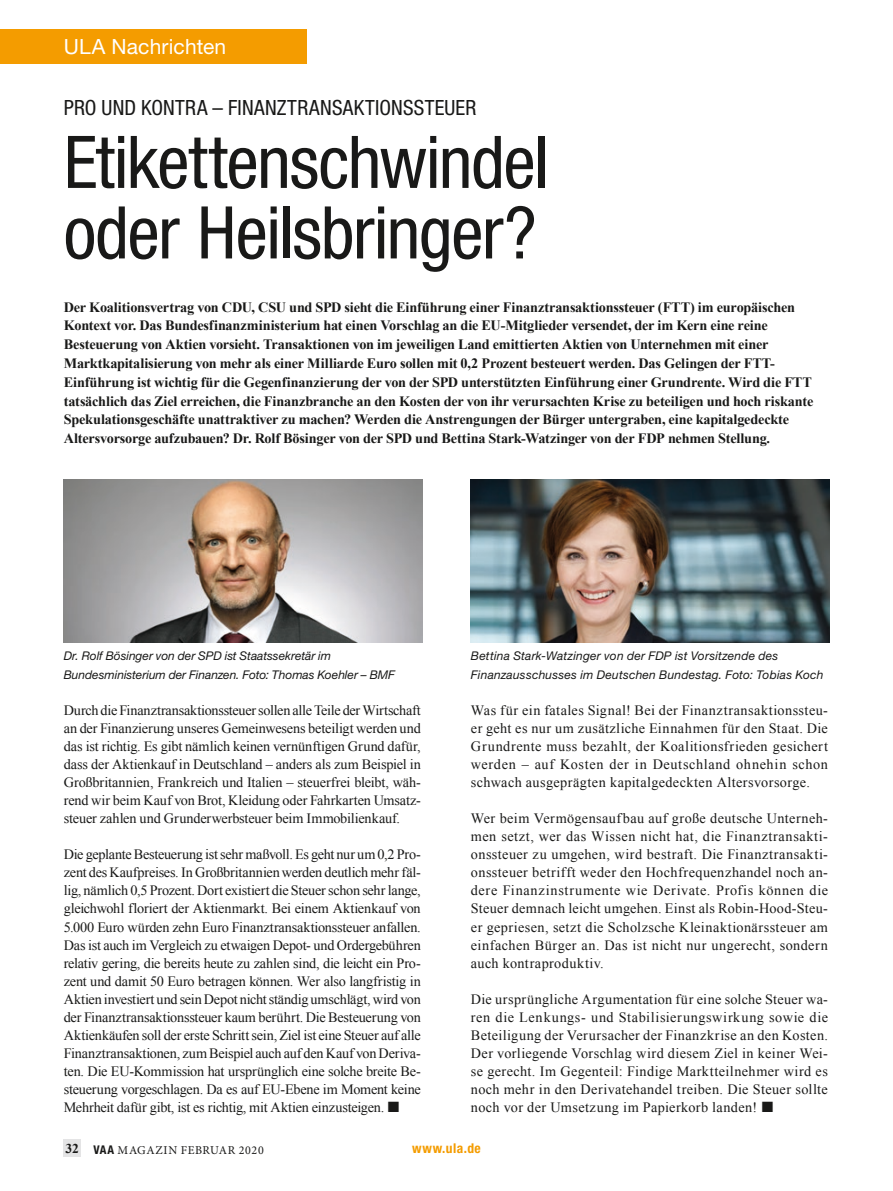
<style>
.page{position:relative;width:893px;height:1191px;background:#fff}
.page>*{position:absolute;margin:0;border:0;box-sizing:border-box;transform-origin:0 0}
.t1{font:condensed 72.75px/70.5px "Helvetica Neue LT Std";letter-spacing:-.02em;color:#191918}
.t2{font:condensed 21px "Helvetica Neue LT Std";letter-spacing:.01em;color:#191918}
.t3{font:21px "Helvetica Neue LT Std";letter-spacing:.005em;color:#fff}
.t4{font:14.25px/18px "Times New Roman";letter-spacing:.015em;color:#191918;text-align:justify}
.t5{font:700 14.25px/18.8px "Times New Roman";letter-spacing:-.015em;color:#191918}
.t6{font:700 condensed 13.5px "Helvetica Neue LT Std";letter-spacing:.035em;color:#f49c00}
.t7{font:700 13.5px "Times New Roman";color:#191918}
.t8{font:italic 12px/18px "Helvetica Neue LT Std";letter-spacing:.005em;color:#191918}
.t9{font:12px "Minion Pro";letter-spacing:.055em;color:#191918}
.s1{font-family:"Helvetica Neue LT Std";font-weight:700;font-stretch:condensed}
</style>
<div class="page">
<div style="left:64px;top:1140px;width:17px;height:17px;background:#e4e4e5"></div>
<div style="left:0;top:30px;width:306px;height:34px;background:#f49c00"></div>
<img style="left:64px;top:479px;width:358px;height:163px">
<img style="left:471px;top:479px;width:358px;height:163px">
<h2 class="t3" style="left:64px;top:34px;width:164px">ULA Nachrichten</h2>
<h2 class="t2" style="left:64px;top:95px;width:414px">PRO UND KONTRA – FINANZTRANSAKTIONSSTEUER</h2>
<h1 class="t1" style="left:64px;top:126px;width:487px">Etikettenschwindel oder Heilsbringer?</h1>
<p class="t5" style="left:64px;top:297px;width:751px">Der Koalitionsvertrag von CDU, CSU und SPD sieht die Einführung einer Finanztransaktionssteuer (FTT) im europäischen Kontext vor. Das Bundesfinanzministerium hat einen Vorschlag an die EU-Mitglieder versendet, der im Kern eine reine Besteuerung von Aktien vorsieht. Transaktionen von im jeweiligen Land emittierten Aktien von Unternehmen mit einer Marktkapitalisierung von mehr als einer Milliarde Euro sollen mit 0,2 Prozent besteuert werden. Das Gelingen der FTT-Einführung ist wichtig für die Gegenfinanzierung der von der SPD unterstützten Einführung einer Grundrente. Wird die FTT tatsächlich das Ziel erreichen, die Finanzbranche an den Kosten der von ihr verursachten Krise zu beteiligen und hoch riskante Spekulationsgeschäfte unattraktiver zu machen? Werden die Anstrengungen der Bürger untergraben, eine kapitalgedeckte Altersvorsorge aufzubauen? Dr. Rolf Bösinger von der SPD und Bettina Stark-Watzinger von der FDP nehmen Stellung.</p>
<p class="t8" style="left:64px;top:647px;width:333px">Dr. Rolf Bösinger von der SPD ist Staatssekretär im<br>Bundesministerium der Finanzen. Foto: Thomas Koehler – BMF</p>
<p class="t4" style="left:64px;top:700px;width:359px">Durch die Finanztransaktionssteuer sollen alle Teile der Wirtschaft an der Finanzierung unseres Gemeinwesens beteiligt werden und das ist richtig. Es gibt nämlich keinen vernünftigen Grund dafür, dass der Aktienkauf in Deutschland – anders als zum Beispiel in Großbritannien, Frankreich und Italien – steuerfrei bleibt, wäh&shy;rend wir beim Kauf von Brot, Kleidung oder Fahrkarten Umsatz&shy;steuer zahlen und Grunderwerbsteuer beim Immobilienkauf.</p>
<p class="t4" style="left:64px;top:845px;width:359px">Die geplante Besteuerung ist sehr maßvoll. Es geht nur um 0,2 Pro&shy;zent des Kaufpreises. In Großbritannien werden deutlich mehr fäl&shy;lig, nämlich 0,5 Prozent. Dort existiert die Steuer schon sehr lange, gleichwohl floriert der Aktienmarkt. Bei einem Aktienkauf von 5.000 Euro würden zehn Euro Finanztransaktionssteuer anfallen.<br>Das ist auch im Vergleich zu etwaigen Depot- und Ordergebühren relativ gering, die bereits heute zu zahlen sind, die leicht ein Pro&shy;zent und damit 50 Euro betragen können. Wer also langfristig in Aktien investiert und sein Depot nicht ständig umschlägt, wird von der Finanztransaktionssteuer kaum berührt. Die Besteuerung von Aktienkäufen soll der erste Schritt sein, Ziel ist eine Steuer auf alle Finanztransaktionen, zum Beispiel auch auf den Kauf von Deriva&shy;ten. Die EU-Kommission hat ursprünglich eine solche breite Be&shy;steuerung vorgeschlagen. Da es auf EU-Ebene im Moment keine Mehrheit dafür gibt, ist es richtig, mit Aktien einzusteigen.</p>
<p class="t8" style="left:471px;top:647px;width:354px">Bettina Stark-Watzinger von der FDP ist Vorsitzende des<br>Finanzausschusses im Deutschen Bundestag. Foto: Tobias Koch</p>
<p class="t4" style="left:471px;top:700px;width:359px">Was für ein fatales Signal! Bei der Finanztransaktionssteu&shy;er geht es nur um zusätzliche Einnahmen für den Staat. Die Grundrente muss bezahlt, der Koalitionsfrieden gesichert werden – auf Kosten der in Deutschland ohnehin schon schwach ausgeprägten kapitalgedeckten Altersvorsorge.</p>
<p class="t4" style="left:471px;top:809px;width:359px">Wer beim Vermögensaufbau auf große deutsche Unterneh&shy;men setzt, wer das Wissen nicht hat, die Finanztransakti&shy;onssteuer zu umgehen, wird bestraft. Die Finanztransakti&shy;onssteuer betrifft weder den Hochfrequenzhandel noch an&shy;dere Finanzinstrumente wie Derivate. Profis können die Steuer demnach leicht umgehen. Einst als Robin-Hood-Steu&shy;er gepriesen, setzt die Scholzsche Kleinaktionärssteuer am einfachen Bürger an. Das ist nicht nur ungerecht, sondern auch kontraproduktiv.</p>
<p class="t4" style="left:471px;top:989px;width:359px">Die ursprüngliche Argumentation für eine solche Steuer wa&shy;ren die Lenkungs- und Stabilisierungswirkung sowie die Beteiligung der Verursacher der Finanzkrise an den Kosten.<br>Der vorliegende Vorschlag wird diesem Ziel in keiner Wei&shy;se gerecht. Im Gegenteil: Findige Marktteilnehmer wird es noch mehr in den Derivatehandel treiben. Die Steuer sollte noch vor der Umsetzung im Papierkorb landen!</p>
<p class="t7" style="left:66px;top:1139px;width:15px">32</p>
<p class="t6" style="left:412px;top:1139px;width:70px">www.ula.de</p>
<p class="t9" style="left:94px;top:1141px;width:172px"><span class="s1">VAA</span> MAGAZIN FEBRUAR 2020</p>
</div>
